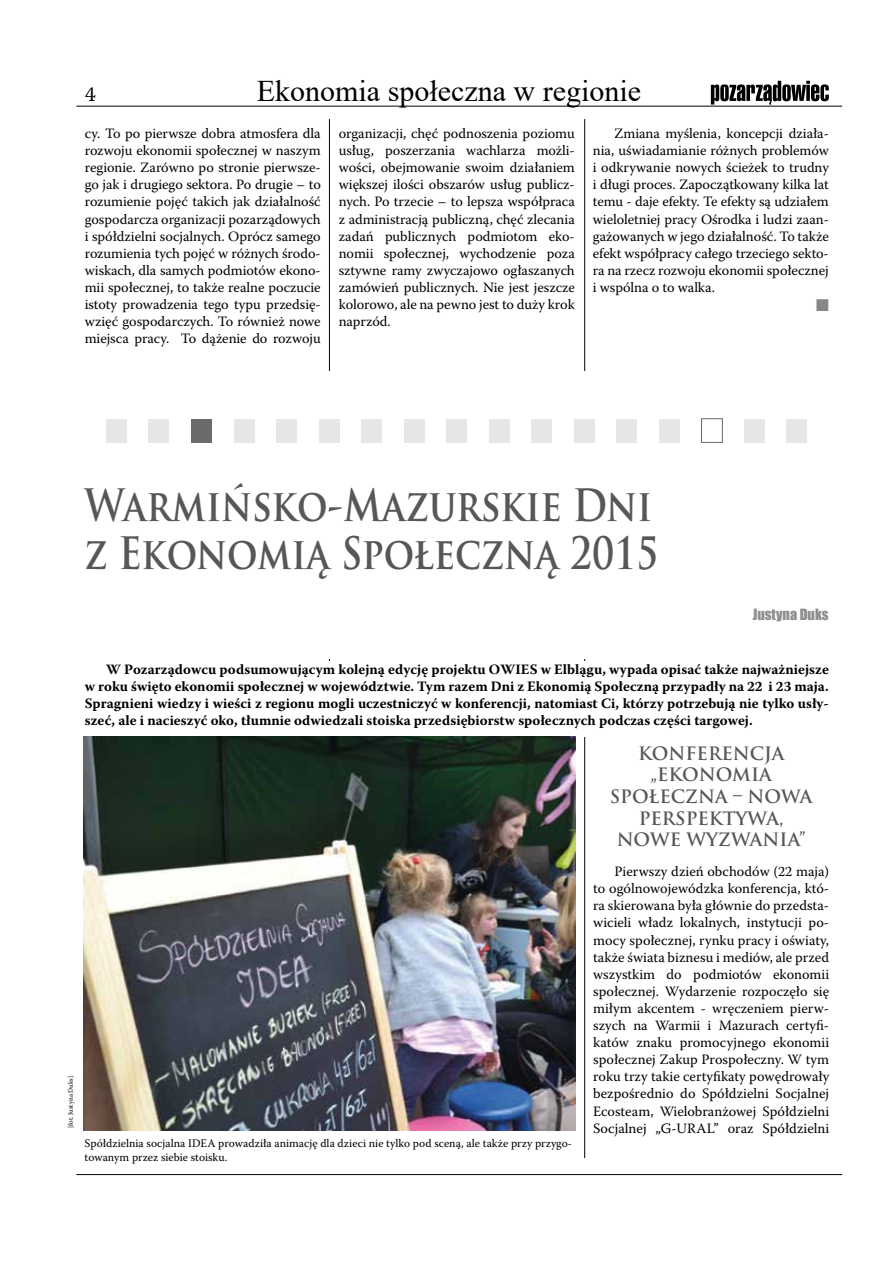
<style>
.page{position:relative;width:893px;height:1263px;background:#fff}
.page>*{position:absolute;margin:0;border:0;box-sizing:border-box;transform-origin:0 0}
.t1{font:700 43.5px/48px "Trajan Pro";color:#575756;scale:.85 1}
.t2{font:30px "Times New Roman";color:#000}
.t3{font:21px "Warnock Pro";color:#000}
.t4{font:700 18px/21.6px "Trajan Pro";color:#575756;text-align:center}
.t5{font:14.25px/17.1px "Warnock Pro";letter-spacing:-.005em;color:#000;text-align:justify}
.t6{font:700 14.25px/17.1px "Warnock Pro";color:#000;text-align:justify}
.t7{font:14.25px "Impact";color:#8f8d8d}
.t8{font:12.75px "Zapf Dingbats IT Cby BT";color:#878787}
.t9{font:11.55px/13.8px "Warnock Pro";color:#000}
.t10{font:6.75px "Warnock Pro";color:#000}
</style>
<div class="page">
<hr style="left:77px;top:106px;width:765px;height:1px;background:#000">
<svg style="left:711px;top:81px;width:118px;height:24px"></svg>
<hr style="left:77px;top:1174px;width:765px;height:1px;background:#000">
<hr style="left:329px;top:119px;width:1px;height:631px;background:#000">
<hr style="left:584px;top:119px;width:1px;height:1039px;background:#000">
<div style="left:85px;top:371px;width:744px;height:119px;background:#fff"></div>
<div style="left:191px;top:419px;width:21px;height:23px;background:#6b6b6a"></div>
<div style="left:701px;top:418px;width:22px;height:25px;border:1px solid #6b6b6a"></div>
<div style="left:106px;top:419px;width:21px;height:23px;background:#e6e6e6"></div>
<div style="left:148px;top:419px;width:21px;height:24px;background:#e6e6e6"></div>
<div style="left:234px;top:419px;width:21px;height:24px;background:#e6e6e6"></div>
<div style="left:276px;top:419px;width:21px;height:23px;background:#e6e6e6"></div>
<div style="left:319px;top:419px;width:21px;height:24px;background:#e6e6e6"></div>
<div style="left:361px;top:419px;width:21px;height:23px;background:#e6e6e6"></div>
<div style="left:404px;top:419px;width:21px;height:24px;background:#e6e6e6"></div>
<div style="left:446px;top:419px;width:21px;height:23px;background:#e6e6e6"></div>
<div style="left:489px;top:419px;width:21px;height:24px;background:#e6e6e6"></div>
<div style="left:531px;top:419px;width:21px;height:23px;background:#e6e6e6"></div>
<div style="left:574px;top:419px;width:21px;height:24px;background:#e6e6e6"></div>
<div style="left:616px;top:419px;width:21px;height:23px;background:#e6e6e6"></div>
<div style="left:659px;top:419px;width:21px;height:24px;background:#e6e6e6"></div>
<div style="left:744px;top:419px;width:21px;height:24px;background:#e6e6e6"></div>
<div style="left:786px;top:419px;width:21px;height:23px;background:#e6e6e6"></div>
<div style="left:85px;top:661px;width:744px;height:76px;background:#fff"></div>
<img style="left:83px;top:737px;width:492px;height:393px">
<h3 class="t3" style="left:85px;top:81px;width:12px">4</h3>
<h2 class="t2" style="left:257px;top:69px;width:386px">Ekonomia społeczna w regionie</h2>
<p class="t5" style="left:85px;top:125px;width:238px">cy. To po pierwsze dobra atmosfera dla rozwoju ekonomii społecznej w naszym regionie. Zarówno po stronie pierwsze&shy;go jak i drugiego sektora. Po drugie – to rozumienie pojęć takich jak działalność gospodarcza organizacji pozarządowych i spółdzielni socjalnych. Oprócz samego rozumienia tych pojęć w różnych środo&shy;wiskach, dla samych podmiotów ekono&shy;mii społecznej, to także realne poczucie istoty prowadzenia tego typu przedsię&shy;wzięć gospodarczych. To również nowe miejsca pracy. To dążenie do rozwoju</p>
<p class="t5" style="left:339px;top:125px;width:238px">organizacji, chęć podnoszenia poziomu usług, poszerzania wachlarza możli&shy;wości, obejmowanie swoim działaniem większej ilości obszarów usług publicz&shy;nych. Po trzecie – to lepsza współpraca z administracją publiczną, chęć zlecania zadań publicznych podmiotom eko&shy;nomii społecznej, wychodzenie poza sztywne ramy zwyczajowo ogłaszanych zamówień publicznych. Nie jest jeszcze kolorowo, ale na pewno jest to duży krok naprzód.</p>
<p class="t5" style="left:593px;top:125px;width:238px;text-indent:21px">Zmiana myślenia, koncepcji działa&shy;nia, uświadamianie różnych problemów i odkrywanie nowych ścieżek to trudny i długi proces. Zapoczątkowany kilka lat temu - daje efekty. Te efekty są udziałem wieloletniej pracy Ośrodka i ludzi zaan&shy;gażowanych w jego działalność. To także efekt współpracy całego trzeciego sekto&shy;ra na rzecz rozwoju ekonomii społecznej i wspólna o to walka.</p>
<p class="t8" style="left:816px;top:299px;width:14px">■</p>
<h1 class="t1" style="left:84px;top:482px;width:677px">Warmińsko-Mazurskie Dni z Ekonomią Społeczną 2015</h1>
<p class="t7" style="left:753px;top:604px;width:77px">Justyna Duks</p>
<p class="t10" style="left:67px;top:1128px;width:54px;rotate:-90deg">[fot. Justyna Duks]</p>
<p class="t6" style="left:85px;top:660px;width:745px;text-indent:21px">W Pozarządowcu podsumowującym kolejną edycję projektu OWIES w Elblągu, wypada opisać także najważniejsze w roku święto ekonomii społecznej w województwie. Tym razem Dni z Ekonomią Społeczną przypadły na 22 i 23 maja.<br>Spragnieni wiedzy i wieści z regionu mogli uczestniczyć w konferencji, natomiast Ci, którzy potrzebują nie tylko usły&shy;szeć, ale i nacieszyć oko, tłumnie odwiedzali stoiska przedsiębiorstw społecznych podczas części targowej.</p>
<p class="t9" style="left:85px;top:1136px;width:489px">Spółdzielnia socjalna IDEA prowadziła animację dla dzieci nie tylko pod sceną, ale także przy przygo&shy;towanym przez siebie stoisku.</p>
<p class="t4" style="left:610px;top:743px;width:204px">KONFERENCJA „EKONOMIA<br>SPOŁECZNA – NOWA<br>PERSPEKTYWA,<br>NOWE WYZWANIA”</p>
<p class="t5" style="left:593px;top:863px;width:238px;text-indent:21px">Pierwszy dzień obchodów (22 maja) to ogólnowojewódzka konferencja, któ&shy;ra skierowana była głównie do przedsta&shy;wicieli władz lokalnych, instytucji po&shy;mocy społecznej, rynku pracy i oświaty, także świata biznesu i mediów, ale przed wszystkim do podmiotów ekonomii społecznej. Wydarzenie rozpoczęło się miłym akcentem - wręczeniem pierw&shy;szych na Warmii i Mazurach certyfi&shy;katów znaku promocyjnego ekonomii społecznej Zakup Prospołeczny. W tym roku trzy takie certyfikaty powędrowały bezpośrednio do Spółdzielni Socjalnej Ecosteam, Wielobranżowej Spółdzielni Socjalnej „G-URAL” oraz Spółdzielni</p>
</div>
